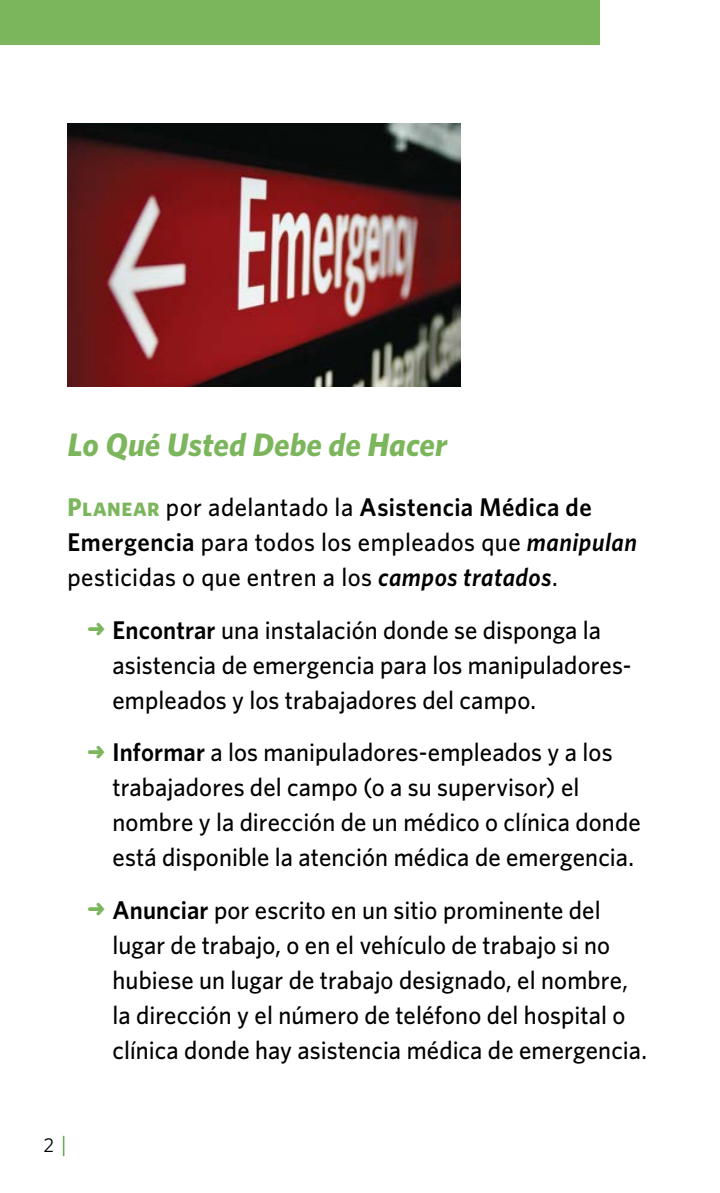
<style>
.page{position:relative;width:720px;height:1193px;background:#fff}
.page>*{position:absolute;margin:0;border:0;box-sizing:border-box;transform-origin:0 0}
.Heading{font:italic 700 32.5px "Whitney";color:#7cb65c}
.Body_Text_1st_Para{font:500 25.5px/35px "Whitney";letter-spacing:.005em;color:#000;scale:.96 1}
.t1{font:20px "Whitney";color:#000}
.s1{font-family:"Whitney Bold SC";font-weight:400;color:#7cb65c}
.s2{font-weight:600}
.s3{font-weight:600;font-style:italic}
.s4{color:#7cb65c}
.s5{font-size:22.5px;color:#57a13a}
</style>
<div class="page">
<div style="left:0;top:0;width:600px;height:45px;background:#7cb65c"></div>
<img style="left:68px;top:124px;width:393px;height:262px">
<p class="Heading" style="left:68px;top:425px;width:381px">Lo Qué Usted Debe de Hacer</p>
<p class="Body_Text_1st_Para" style="left:68px;top:489px;width:595px"><span class="s1">Planear</span> por adelantado la <span class="s2">Asistencia Médica de<br>Emergencia</span> para todos los empleados que <span class="s3">manipulan </span>pesticidas o que entren a los <span class="s3">campos tratados</span>.</p>
<p class="Body_Text_1st_Para" style="left:112px;top:611px;width:542px;text-indent:-25px"><span class="s4">➜</span> <span class="s2">Encontrar</span> una instalación donde se disponga la asistencia de emergencia para los manipuladores&shy;empleados y los trabajadores del campo.</p>
<p class="Body_Text_1st_Para" style="left:112px;top:734px;width:552px;text-indent:-25px"><span class="s4">➜</span> <span class="s2">Informar</span> a los manipuladores-empleados y a los trabajadores del campo (o a su supervisor) el nombre y la dirección de un médico o clínica donde está disponible la atención médica de emergencia.</p>
<p class="Body_Text_1st_Para" style="left:112px;top:891px;width:558px;text-indent:-25px"><span class="s4">➜</span> <span class="s2">Anunciar</span> por escrito en un sitio prominente del lugar de trabajo, o en el vehículo de trabajo si no hubiese un lugar de trabajo designado, el nombre, la dirección y el número de teléfono del hospital o clínica donde hay asistencia médica de emergencia.</p>
<p class="t1" style="left:43px;top:1133px;width:25px">2 <span class="s5">|</span></p>
</div>
